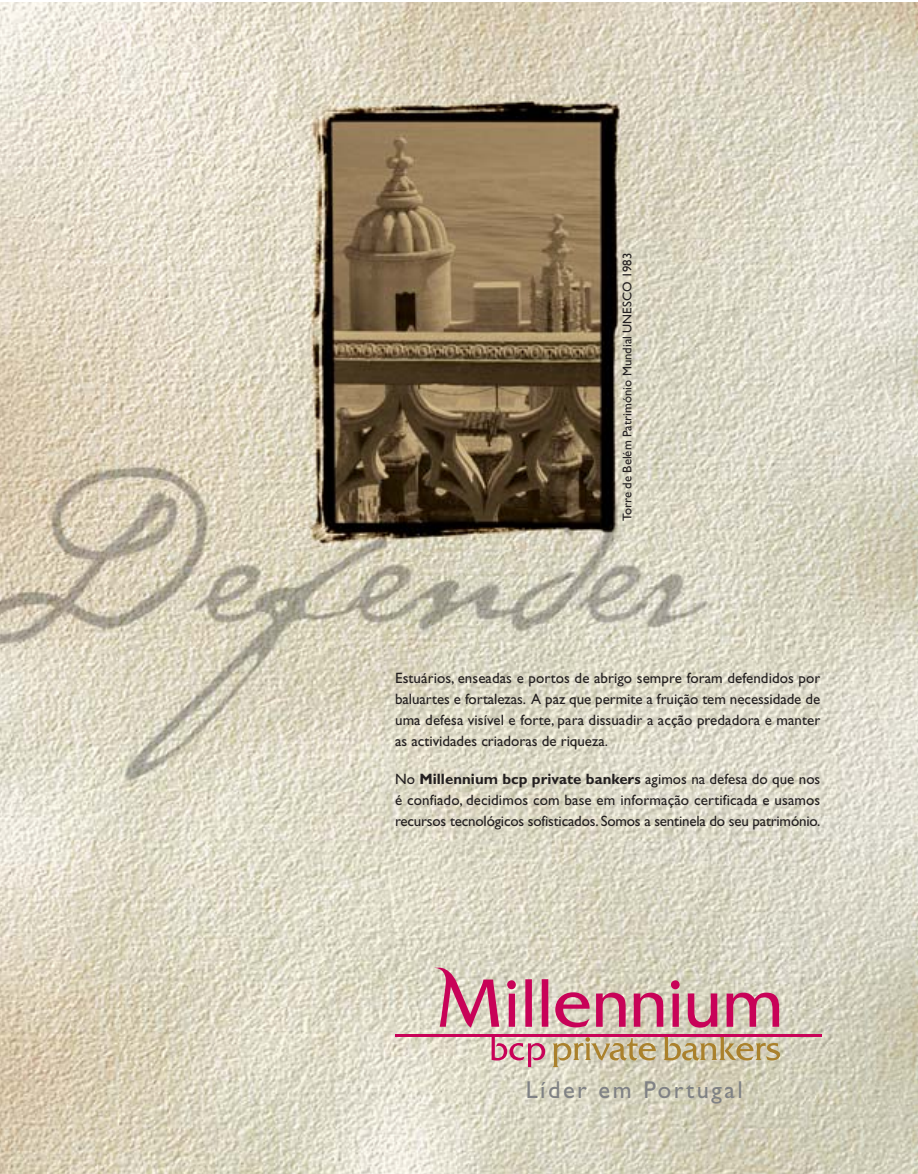
<style>
.page{position:relative;width:918px;height:1174px;background:#fff}
.page>*{position:absolute;margin:0;border:0;box-sizing:border-box;transform-origin:0 0}
.t1{font:24.45px "Gill Sans";letter-spacing:.1em;color:#808285}
.t2{font:15px/21px "Gill Sans";letter-spacing:-.015em;color:#231f20;text-align:justify}
.t3{font:12.75px "Gill Sans";color:#231f20}
.s1{font-weight:700}
</style>
<div class="page">
<img style="left:0;top:2px;width:918px;height:1172px">
<svg style="left:553px;top:1037px;width:103px;height:30px;background:#cbbd9a"></svg>
<svg style="left:663px;top:1036px;width:117px;height:24px;background:#c6ae89"></svg>
<div style="left:507px;top:980px;width:9px;height:9px;background:#c80258;border-radius:50%"></div>
<svg style="left:509px;top:993px;width:6px;height:34px"></svg>
<svg style="left:525px;top:979px;width:7px;height:48px"></svg>
<svg style="left:542px;top:979px;width:6px;height:47px"></svg>
<svg style="left:434px;top:967px;width:65px;height:60px;background:#d595a3"></svg>
<svg style="left:555px;top:992px;width:35px;height:35px"></svg>
<div style="left:671px;top:980px;width:9px;height:9px;background:#c80258;border-radius:50%"></div>
<svg style="left:672px;top:993px;width:7px;height:34px"></svg>
<svg style="left:596px;top:992px;width:30px;height:35px"></svg>
<svg style="left:688px;top:993px;width:29px;height:34px"></svg>
<svg style="left:634px;top:992px;width:30px;height:34px"></svg>
<svg style="left:727px;top:992px;width:52px;height:35px;background:#cf7892"></svg>
<svg style="left:492px;top:1036px;width:53px;height:31px;background:#d89da8"></svg>
<hr style="left:395px;top:1034px;width:427px;height:2px;background:#c80258">
<p class="t3" style="left:623px;top:521px;width:270px;rotate:-90deg">Torre de Belém Património Mundial UNESCO 1983</p>
<p class="t2" style="left:395px;top:669px;width:427px">Estuários, enseadas e portos de abrigo sempre foram defendidos por baluartes e fortalezas. A paz que permite a fruição tem necessidade de uma defesa visível e forte, para dissuadir a acção predadora e manter as actividades criadoras de riqueza.</p>
<p class="t2" style="left:395px;top:770px;width:427px">No <span class="s1">Millennium bcp private bankers</span> agimos na defesa do que nos é confiado, decidimos com base em informação certificada e usamos recursos tecnológicos sofisticados. Somos a sentinela do seu património.</p>
<h1 class="t1" style="left:526px;top:1081px;width:219px">Líder em Portugal</h1>
</div>
